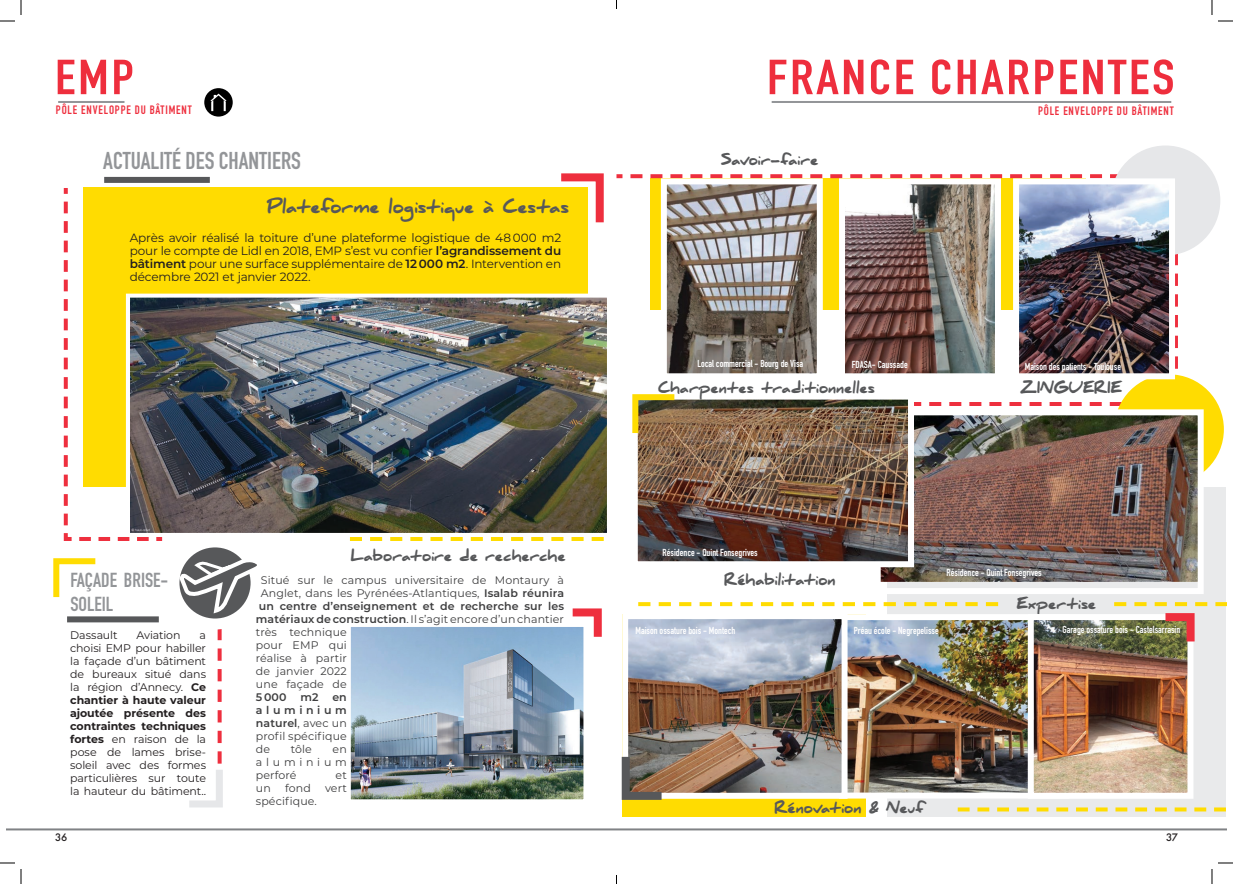
<style>
.page{position:relative;width:1233px;height:884px;background:#fff}
.page>*{position:absolute;margin:0;border:0;box-sizing:border-box;transform-origin:0 0}
.List_Paragraph{font:700 48.4px "DIN Condensed";letter-spacing:.05em;color:#ee2e3d;scale:1.14 1}
.List_Paragraph-2{font:700 24px "DIN Condensed";color:#939598}
.List_Paragraph-3{font:700 20px/24px "DIN Condensed";color:#939598}
.Head_12_14_Left{font:900 17px "Daniel";letter-spacing:-.005em;color:#57585a}
.Head_12_14_Left-2{font:900 14px "Daniel";letter-spacing:-.01em;color:#57585a}
._16_pt_Highlights_te{font:12px/13px "Montserrat";letter-spacing:-.015em;color:#231f20;text-align:justify}
.List_Paragraph-4{font:700 12px "DIN Condensed";letter-spacing:.07em;color:#ee2e3d}
.texte_courant{font:11px/13px "Montserrat";letter-spacing:.01em;color:#3e3e3f;text-align:justify}
._16_pt_Highlights_te-2{font:11px/13px "Montserrat";letter-spacing:-.01em;color:#231f20;text-align:justify}
.texte_courant-2{font:600 11px "Montserrat";letter-spacing:.01em;color:#3e3e3f}
.Légende_photo_chanti{font:700 10px "DIN Condensed";color:#fff}
.numéro_de_page{font:500 10px "Futura";color:#231f20}
.s1{font-weight:600}
.s2{font-weight:700}
</style>
<div class="page">
<div style="left:887px;top:487px;width:339px;height:330px;background:#e9eaeb"></div>
<div style="left:622px;top:614px;width:243px;height:203px;background:#ffdc01"></div>
<svg style="left:616px;top:174px;width:564px;height:201px"></svg>
<svg style="left:63px;top:188px;width:100px;height:353px"></svg>
<hr style="left:771px;top:101px;width:400px;height:2px;background:#939598">
<hr style="left:7px;top:828px;width:1219px;height:2px;background:#808285">
<div style="left:204px;top:88px;width:29px;height:29px;background:#000;border-radius:50%"></div>
<svg style="left:210px;top:94px;width:17px;height:17px"></svg>
<hr style="left:58px;top:101px;width:66px;height:2px;background:#939598">
<div style="left:104px;top:177px;width:106px;height:6px;background:#57585a"></div>
<div style="left:67px;top:616px;width:92px;height:6px;background:#57585a"></div>
<div style="left:83px;top:187px;width:505px;height:300px;background:#ffdc01"></div>
<svg style="left:561px;top:173px;width:43px;height:50px"></svg>
<svg style="left:53px;top:558px;width:43px;height:40px"></svg>
<img style="left:352px;top:628px;width:230px;height:170px">
<div style="left:343px;top:619px;width:248px;height:188px;border:8px solid #fff"></div>
<div style="left:1110px;top:145px;width:110px;height:110px;background:#e6e7e9;border-radius:50%"></div>
<div style="left:1114px;top:374px;width:109px;height:110px;background:#ffdc01;border-radius:50%"></div>
<svg style="left:638px;top:602px;width:360px;height:4px"></svg>
<svg style="left:957px;top:807px;width:269px;height:4px"></svg>
<svg style="left:350px;top:537px;width:254px;height:4px"></svg>
<svg style="left:564px;top:608px;width:38px;height:37px"></svg>
<svg style="left:189px;top:629px;width:34px;height:179px"></svg>
<img style="left:131px;top:299px;width:475px;height:233px">
<div style="left:126px;top:294px;width:485px;height:243px;border:4px solid #fff"></div>
<div style="left:168px;top:536px;width:94px;height:93px;border:11px solid #fff;border-radius:50%"></div>
<svg style="left:176px;top:536px;width:121px;height:80px"></svg>
<img style="left:847px;top:621px;width:180px;height:170px">
<div style="left:839px;top:614px;width:230px;height:184px;border:6px solid #fff"></div>
<img style="left:629px;top:620px;width:211px;height:172px">
<div style="left:622px;top:613px;width:225px;height:186px;border:6px solid #fff"></div>
<img style="left:1034px;top:621px;width:152px;height:171px">
<div style="left:1027px;top:614px;width:166px;height:185px;border:6px solid #fff"></div>
<img style="left:881px;top:416px;width:315px;height:166px">
<div style="left:874px;top:409px;width:329px;height:185px;border:6px solid #fff"></div>
<img style="left:639px;top:543px;width:268px;height:17px">
<div style="left:632px;top:382px;width:282px;height:185px;border:6px solid #fff"></div>
<img style="left:668px;top:185px;width:148px;height:187px">
<div style="left:661px;top:178px;width:162px;height:201px;border:6px solid #fff"></div>
<img style="left:846px;top:185px;width:148px;height:187px">
<div style="left:839px;top:178px;width:162px;height:201px;border:6px solid #fff"></div>
<img style="left:1020px;top:185px;width:148px;height:187px">
<div style="left:1013px;top:178px;width:162px;height:201px;border:6px solid #fff"></div>
<svg style="left:621px;top:749px;width:48px;height:51px;background:#7b6e61"></svg>
<svg style="left:1114px;top:602px;width:112px;height:47px"></svg>
<img style="left:632px;top:391px;width:529px;height:152px">
<svg style="left:1218px;top:20px;width:15px;height:2px"></svg>
<svg style="left:1218px;top:862px;width:15px;height:2px"></svg>
<svg style="left:0;top:0;width:22px;height:22px"></svg>
<svg style="left:0;top:862px;width:22px;height:22px"></svg>
<svg style="left:1211px;top:0;width:1px;height:15px"></svg>
<svg style="left:1211px;top:869px;width:1px;height:15px"></svg>
<p class="List_Paragraph" style="left:55px;top:45px;width:71px">EMP</p>
<p class="List_Paragraph-4" style="left:56px;top:102px;width:137px">PÔLE ENVELOPPE DU BÂTIMENT</p>
<p class="List_Paragraph-2" style="left:103px;top:144px;width:199px">ACTUALITÉ DES CHANTIERS</p>
<p class="Head_12_14_Left" style="left:267px;top:197px;width:303px">Plateforme logistique à Cestas</p>
<p class="_16_pt_Highlights_te" style="left:130px;top:231px;width:433px">Après avoir réalisé la toiture d’une plateforme logistique de 48 000 m2 pour le compte de Lidl en 2018, EMP s’est vu confier <span class="s1">l’agrandissement du bâtiment</span> pour une surface supplémentaire de <span class="s1">12 000 m2</span>. Intervention en décembre 2021 et janvier 2022.</p>
<p class="List_Paragraph-3" style="left:70px;top:568px;width:99px">FAÇADE BRISE-<br>SOLEIL</p>
<p class="_16_pt_Highlights_te-2" style="left:70px;top:628px;width:49px">Dassault</p>
<p class="_16_pt_Highlights_te-2" style="left:136px;top:628px;width:46px">Aviation</p>
<p class="_16_pt_Highlights_te-2" style="left:70px;top:628px;width:137px;text-indent:129px">a choisi EMP pour habiller la façade d’un bâtiment de bureaux situé dans la région d’Annecy. <span class="s2">Ce chantier à haute valeur ajoutée présente des contraintes techniques fortes</span> en raison de la pose de lames brise&shy;soleil avec des formes particulières sur toute la hauteur du bâtiment..</p>
<p class="numéro_de_page" style="left:55px;top:831px;width:14px">36</p>
<p class="Head_12_14_Left-2" style="left:351px;top:548px;width:216px">Laboratoire de recherche</p>
<p class="texte_courant" style="left:261px;top:573px;width:305px">Situé sur le campus universitaire de Montaury à</p>
<p class="texte_courant" style="left:261px;top:586px;width:305px">Anglet, dans les Pyrénées-Atlantiques, <span class="s1">Isalab réunira</span></p>
<p class="texte_courant-2" style="left:259px;top:598px;width:307px">un centre d’enseignement et de recherche sur les</p>
<p class="texte_courant" style="left:256px;top:612px;width:310px"><span class="s1">matériaux de construction</span>. Il s’agit encore d’un chantier</p>
<p class="texte_courant" style="left:256px;top:625px;width:92px">très technique</p>
<p class="texte_courant" style="left:256px;top:638px;width:92px">pour EMP qui</p>
<p class="texte_courant" style="left:256px;top:651px;width:92px">réalise à partir</p>
<p class="texte_courant" style="left:256px;top:664px;width:92px">de janvier 2022</p>
<p class="texte_courant" style="left:256px;top:677px;width:92px">une façade de</p>
<p class="texte_courant-2" style="left:256px;top:689px;width:32px">5 000</p>
<p class="texte_courant-2" style="left:300px;top:689px;width:20px">m2</p>
<p class="texte_courant" style="left:256px;top:690px;width:92px;text-indent:76px"><span class="s1">en aluminium naturel</span>, avec un profil spécifique de</p>
<p class="texte_courant" style="left:291px;top:742px;width:23px">tôle</p>
<p class="texte_courant" style="left:256px;top:742px;width:92px;text-indent:77px">en aluminium perforé</p>
<p class="texte_courant" style="left:335px;top:768px;width:13px">et</p>
<p class="texte_courant" style="left:256px;top:781px;width:16px">un</p>
<p class="texte_courant" style="left:285px;top:781px;width:27px">fond</p>
<p class="texte_courant" style="left:325px;top:781px;width:23px">vert</p>
<p class="texte_courant" style="left:256px;top:794px;width:63px">spécifique.</p>
<p class="List_Paragraph" style="left:767px;top:45px;width:359px">FRANCE CHARPENTES</p>
<p class="Head_12_14_Left-2" style="left:721px;top:152px;width:99px">Savoir-faire</p>
<p class="List_Paragraph-4" style="left:1038px;top:103px;width:137px">PÔLE ENVELOPPE DU BÂTIMENT</p>
<p class="Légende_photo_chanti" style="left:697px;top:357px;width:107px">Local commercial - Bourg de Visa</p>
<p class="Légende_photo_chanti" style="left:852px;top:358px;width:57px">FDASA- Caussade</p>
<p class="Légende_photo_chanti" style="left:1024px;top:359px;width:98px">Maison des patients - Toulouse</p>
<p class="Head_12_14_Left-2" style="left:658px;top:380px;width:218px">Charpentes traditionnelles</p>
<p class="Légende_photo_chanti" style="left:662px;top:546px;width:97px">Résidence - Quint Fonsegrives</p>
<p class="Head_12_14_Left-2" style="left:724px;top:572px;width:113px">Réhabilitation</p>
<p class="Head_12_14_Left-2" style="left:1020px;top:380px;width:103px">ZINGUERIE</p>
<p class="Légende_photo_chanti" style="left:946px;top:566px;width:97px">Résidence - Quint Fonsegrives</p>
<p class="Head_12_14_Left-2" style="left:1016px;top:596px;width:81px">Expertise</p>
<p class="Légende_photo_chanti" style="left:635px;top:623px;width:101px">Maison ossature bois - Montech</p>
<p class="Légende_photo_chanti" style="left:854px;top:623px;width:86px">Préau école - Negrepelisse</p>
<p class="Légende_photo_chanti" style="left:1062px;top:623px;width:119px">Garage ossature bois - Castelsarrasin</p>
<p class="Head_12_14_Left-2" style="left:774px;top:800px;width:151px">Rénovation &amp; Neuf</p>
<p class="numéro_de_page" style="left:1166px;top:831px;width:13px">37</p>
</div>
